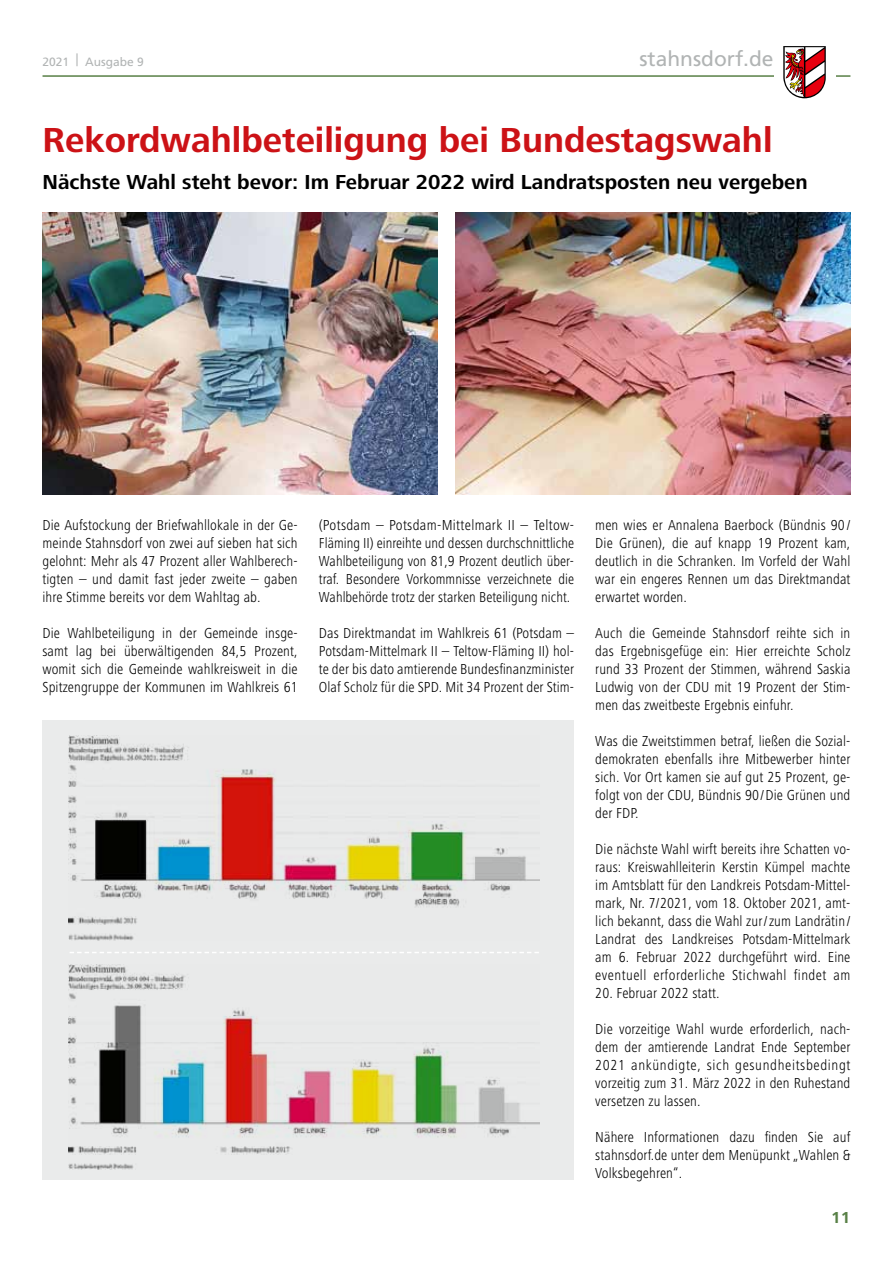
<style>
.page{position:relative;width:893px;height:1263px;background:#fff}
.page>*{position:absolute;margin:0;border:0;box-sizing:border-box;transform-origin:0 0}
.t1{font:700 36px "Frutiger Next LT";color:#cc1216}
.t2{font:700 21px "Frutiger Next LT";color:#000}
.t3{font:21px "Frutiger";color:#b1b4b4}
.t4{font:700 16.5px "Frutiger Next LT";color:#588046}
.t5{font:300 condensed 15px/18px "Frutiger Next LT";letter-spacing:.005em;color:#000;text-align:justify}
.t6{font:12px "Frutiger";color:#b1b4b4}
.s1{font-size:16.8px}
</style>
<div class="page">
<hr style="left:43px;top:75px;width:807px;height:2px;background:#588046">
<div style="left:774px;top:71px;width:62px;height:10px;background:#fff"></div>
<svg style="left:783px;top:46px;width:43px;height:52px"></svg>
<img style="left:43px;top:212px;width:395px;height:283px">
<img style="left:455px;top:212px;width:395px;height:283px">
<div style="left:43px;top:720px;width:531px;height:459px;background:#eaebeb"></div>
<img style="left:69px;top:735px;width:471px;height:205px">
<img style="left:69px;top:965px;width:471px;height:205px">
<svg style="left:70px;top:952px;width:469px;height:1px"></svg>
<p class="t6" style="left:43px;top:55px;width:103px">2021 <span class="s1">|</span> Ausgabe 9</p>
<h2 class="t3" style="left:639px;top:46px;width:136px">stahnsdorf.de</h2>
<h1 class="t1" style="left:43px;top:120px;width:731px">Rekordwahlbeteiligung bei Bundestagswahl</h1>
<h2 class="t2" style="left:43px;top:170px;width:767px">Nächste Wahl steht bevor: Im Februar 2022 wird Landratsposten neu vergeben</h2>
<p class="t5" style="left:43px;top:516px;width:257px">Die Aufstockung der Briefwahllokale in der Ge&shy;meinde Stahnsdorf von zwei auf sieben hat sich gelohnt: Mehr als 47 Prozent aller Wahlberech&shy;tigten – und damit fast jeder zweite – gaben ihre Stimme bereits vor dem Wahltag ab.</p>
<p class="t5" style="left:43px;top:624px;width:257px">Die Wahlbeteiligung in der Gemeinde insge&shy;samt lag bei überwältigenden 84,5 Prozent, womit sich die Gemeinde wahlkreisweit in die Spitzengruppe der Kommunen im Wahlkreis 61</p>
<p class="t5" style="left:319px;top:516px;width:257px">(Potsdam – Potsdam-Mittelmark II – Teltow-Fläming II) einreihte und dessen durchschnittliche Wahlbeteiligung von 81,9 Prozent deutlich über&shy;traf. Besondere Vorkommnisse verzeichnete die Wahlbehörde trotz der starken Beteiligung nicht.</p>
<p class="t5" style="left:319px;top:624px;width:257px">Das Direktmandat im Wahlkreis 61 (Potsdam – Potsdam-Mittelmark II – Teltow-Fläming II) hol&shy;te der bis dato amtierende Bundesfinanzminister Olaf Scholz für die SPD. Mit 34 Prozent der Stim-</p>
<p class="t5" style="left:595px;top:516px;width:257px">men wies er Annalena Baerbock (Bündnis 90 / Die Grünen), die auf knapp 19 Prozent kam, deutlich in die Schranken. Im Vorfeld der Wahl war ein engeres Rennen um das Direktmandat erwartet worden.</p>
<p class="t5" style="left:595px;top:624px;width:257px">Auch die Gemeinde Stahnsdorf reihte sich in das Ergebnisgefüge ein: Hier erreichte Scholz rund 33 Prozent der Stimmen, während Saskia Ludwig von der CDU mit 19 Prozent der Stim&shy;men das zweitbeste Ergebnis einfuhr.</p>
<p class="t5" style="left:595px;top:732px;width:257px">Was die Zweitstimmen betraf, ließen die Sozial&shy;demokraten ebenfalls ihre Mitbewerber hinter sich. Vor Ort kamen sie auf gut 25 Prozent, ge&shy;folgt von der CDU, Bündnis 90/Die Grünen und der FDP.</p>
<p class="t5" style="left:595px;top:840px;width:257px">Die nächste Wahl wirft bereits ihre Schatten vo&shy;raus: Kreiswahlleiterin Kerstin Kümpel machte im Amtsblatt für den Landkreis Potsdam-Mittel&shy;mark, Nr. 7/2021, vom 18. Oktober 2021, amt&shy;lich bekannt, dass die Wahl zur/zum Landrätin/ Landrat des Landkreises Potsdam-Mittelmark am 6. Februar 2022 durchgeführt wird. Eine eventuell erforderliche Stichwahl findet am</p>
<p class="t5" style="left:595px;top:984px;width:126px">20. Februar 2022 statt.</p>
<p class="t5" style="left:595px;top:1020px;width:257px">Die vorzeitige Wahl wurde erforderlich, nach&shy;dem der amtierende Landrat Ende September 2021 ankündigte, sich gesundheitsbedingt vorzeitig zum 31. März 2022 in den Ruhestand versetzen zu lassen.</p>
<p class="t5" style="left:595px;top:1128px;width:257px">Nähere Informationen dazu finden Sie auf stahnsdorf.de unter dem Menüpunkt „Wahlen &amp; Volksbegehren“.</p>
<p class="t4" style="left:831px;top:1208px;width:21px">11</p>
</div>
